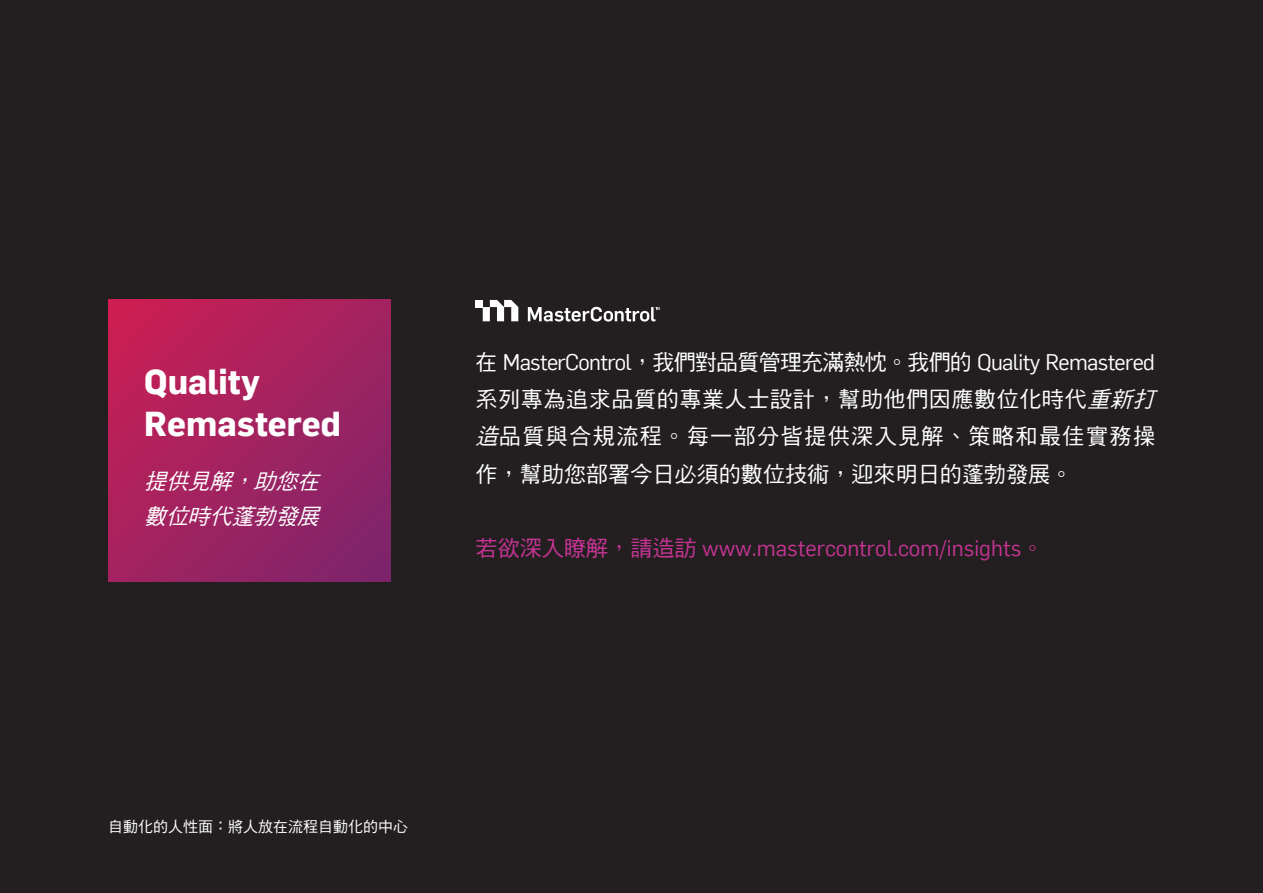
<style>
.page{position:relative;width:1263px;height:893px;background:#231f20}
.page>*{position:absolute;margin:0;border:0;box-sizing:border-box;transform-origin:0 0}
.t1{font:700 33.75px/41.8px "Flama";color:#fff}
.t2{font:22.05px/37.2px "DF Hei Std W5";letter-spacing:.025em;color:#fff}
.t3{font:22.05px "Flama";letter-spacing:-.03em;color:#fff}
.t4{font:22.05px "Flama";color:#c53494}
.t5{font:italic 21.9px/34.8px "DF Hei Std W5";color:#fff}
.t6{font:15px "DF Hei Std W5";color:#fff}
.s1{font-family:"DF Hei Std W5"}
.s2{font-style:italic}
</style>
<div class="page">
<svg style="left:108px;top:299px;width:283px;height:283px;background:#a3225f"></svg>
<div style="left:476px;top:300px;width:7px;height:7px;background:#fff"></div>
<svg style="left:483px;top:300px;width:35px;height:21px"></svg>
<svg style="left:528px;top:307px;width:132px;height:15px"></svg>
<h1 class="t1" style="left:144px;top:359px;width:198px">Quality<br>Remastered</h1>
<p class="t5" style="left:144px;top:463px;width:182px">提供見解，助您在數位時代蓬勃發展</p>
<p class="t3" style="left:476px;top:347px;width:681px"><span class="s1">在</span> MasterControl<span class="s1">，我們對品質管理充滿熱忱。我們的</span> Quality Remastered</p>
<p class="t2" style="left:476px;top:380px;width:687px">系列專為追求品質的專業人士設計，幫助他們因應數位化時代<span class="s2">重新打造</span>品質與合規流程。每一部分皆提供深入見解、策略和最佳實務操作，幫助您部署今日必須的數位技術，迎來明日的蓬勃發展。</p>
<p class="t4" style="left:476px;top:533px;width:569px"><span class="s1">若欲深入瞭解，請造訪</span> www.mastercontrol.com/insights<span class="s1">。</span></p>
<p class="t6" style="left:108px;top:819px;width:301px">自動化的人性面：將人放在流程自動化的中心</p>
</div>
